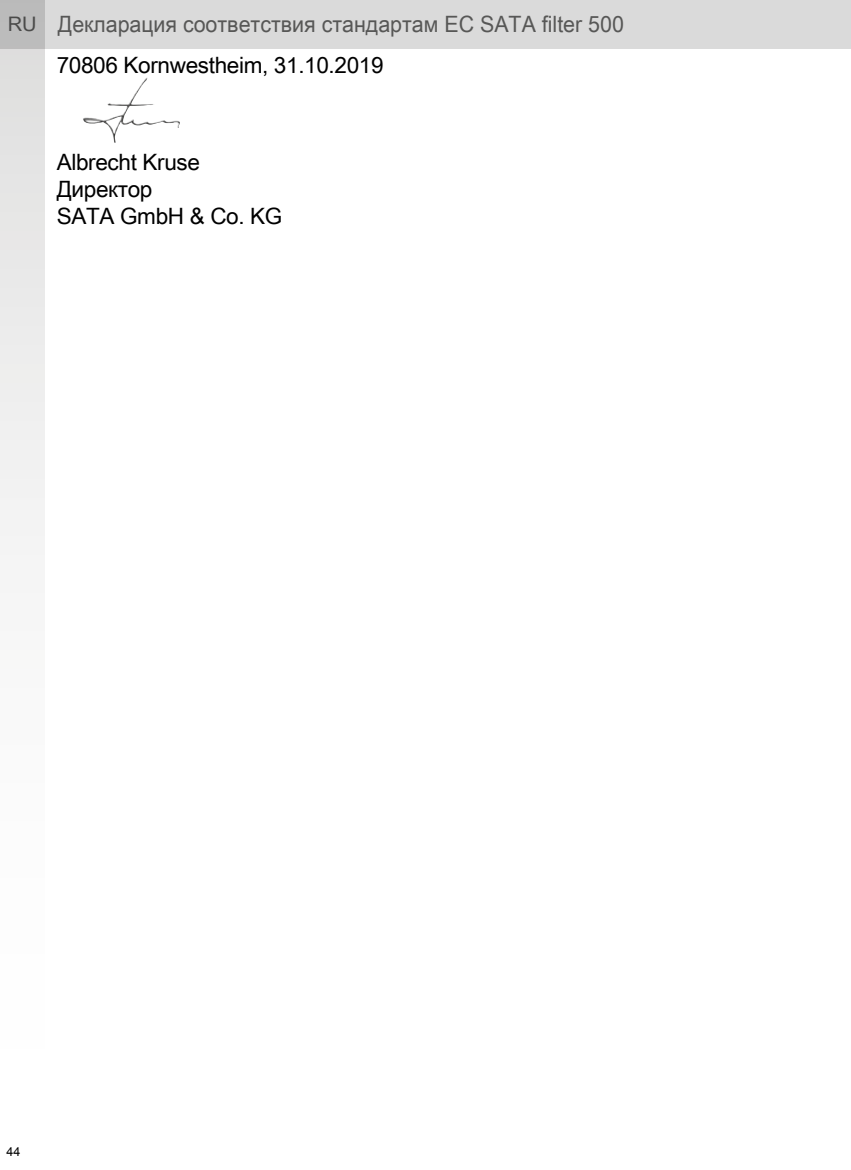
<style>
.page{position:relative;width:851px;height:1170px;background:#fff}
.page>*{position:absolute;margin:0;border:0;box-sizing:border-box;transform-origin:0 0}
.t1{font:22.5px/40.5px "Arial Unicode MS";color:#575756;scale:.95 1}
.t2{font:22.5px/27px "Arial Unicode MS";letter-spacing:-.015em;color:#000}
.t3{font:12.5px "Arial";color:#000}
.s1{font-size:20px}
.s2{color:#000}
</style>
<div class="page">
<div style="left:0;top:0;width:850px;height:49px;background:#dadada"></div>
<svg style="left:0;top:0;width:44px;height:555px"></svg>
<img style="left:83px;top:78px;width:97px;height:65px">
<p class="t1" style="left:57px;top:4px;width:598px;text-indent:-49px"><span class="s1">RU</span> Декларация соответствия стандартам ЕС SATA filter 500<br><span class="s2">70806 Kornwestheim, 31.10.2019</span></p>
<p class="t2" style="left:57px;top:148px;width:227px">Albrecht Kruse<br>Директор<br>SATA GmbH &amp; Co. KG</p>
<p class="t3" style="left:6px;top:1143px;width:15px">44</p>
</div>
